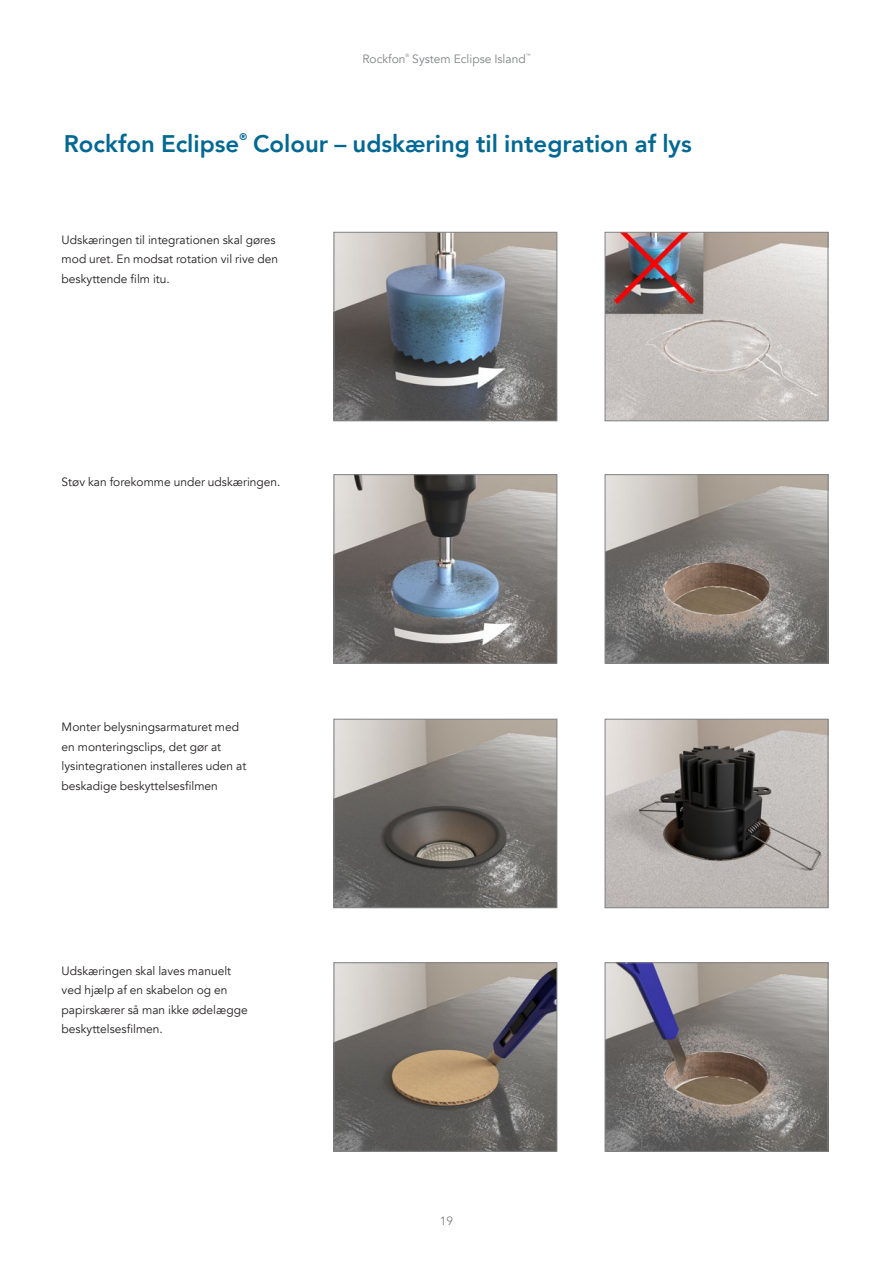
<style>
.page{position:relative;width:893px;height:1263px;background:#fff}
.page>*{position:absolute;margin:0;border:0;box-sizing:border-box;transform-origin:0 0}
.t1{font:800 24px "Avenir";color:#006893}
.t2{font:12px/19.5px "Avenir";color:#231f20}
.t3{font:12px "Avenir";color:#808285}
.t4{font:800 9.6px "Avenir";color:#006893}
.t5{font:4.8px "Avenir";color:#808285}
</style>
<div class="page">
<img style="left:336px;top:234px;width:219px;height:185px">
<div style="left:334px;top:232px;width:223px;height:189px;border:1px solid #808285"></div>
<img style="left:336px;top:476px;width:219px;height:185px">
<div style="left:334px;top:474px;width:223px;height:189px;border:1px solid #808285"></div>
<img style="left:336px;top:721px;width:219px;height:185px">
<div style="left:334px;top:719px;width:223px;height:189px;border:1px solid #808285"></div>
<img style="left:336px;top:964px;width:219px;height:185px">
<div style="left:334px;top:962px;width:223px;height:189px;border:1px solid #808285"></div>
<img style="left:607px;top:234px;width:219px;height:185px">
<div style="left:605px;top:232px;width:223px;height:189px;border:1px solid #808285"></div>
<img style="left:607px;top:476px;width:219px;height:185px">
<div style="left:605px;top:474px;width:223px;height:189px;border:1px solid #808285"></div>
<img style="left:607px;top:721px;width:219px;height:185px">
<div style="left:605px;top:719px;width:223px;height:189px;border:1px solid #808285"></div>
<img style="left:607px;top:964px;width:219px;height:185px">
<div style="left:605px;top:962px;width:223px;height:189px;border:1px solid #808285"></div>
<p class="t3" style="left:362px;top:52px;width:45px">Rockfon</p>
<p class="t5" style="left:406px;top:53px;width:5px">®</p>
<p class="t3" style="left:412px;top:52px;width:115px">System Eclipse Island</p>
<p class="t5" style="left:526px;top:53px;width:6px">™</p>
<h1 class="t1" style="left:64px;top:125px;width:177px">Rockfon Eclipse</h1>
<p class="t4" style="left:239px;top:129px;width:9px">®</p>
<h1 class="t1" style="left:253px;top:125px;width:440px">Colour – udskæring til integration af lys</h1>
<p class="t2" style="left:62px;top:230px;width:218px">Udskæringen til integrationen skal gøres mod uret. En modsat rotation vil rive den beskyttende film itu.</p>
<p class="t2" style="left:62px;top:472px;width:220px">Støv kan forekomme under udskæringen.</p>
<p class="t2" style="left:62px;top:717px;width:186px">Monter belysningsarmaturet med en monteringsclips, det gør at lysintegrationen installeres uden at beskadige beskyttelsesfilmen</p>
<p class="t2" style="left:62px;top:961px;width:188px">Udskæringen skal laves manuelt ved hjælp af en skabelon og en papirskærer så man ikke ødelægge beskyttelsesfilmen.</p>
<p class="t3" style="left:440px;top:1213px;width:15px">19</p>
</div>
